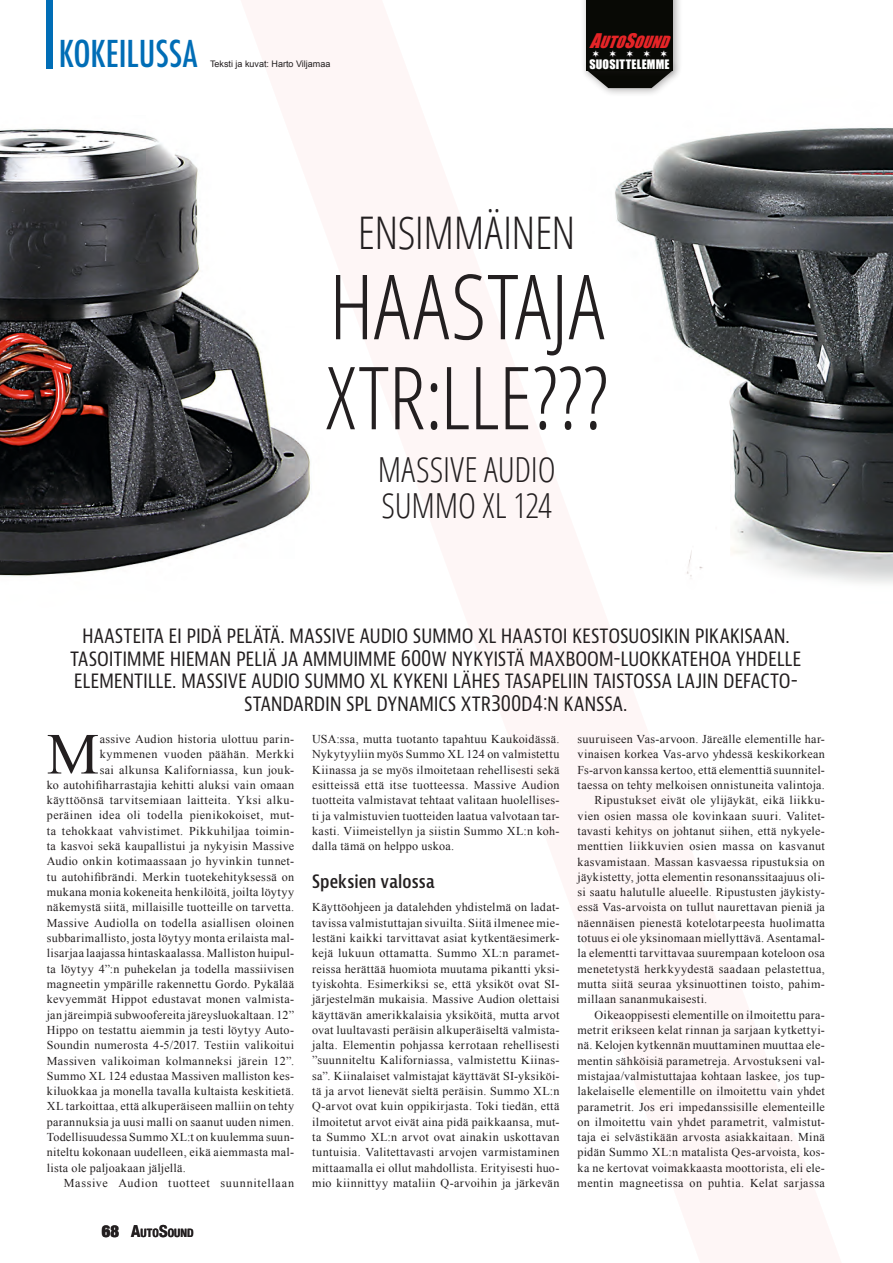
<style>
.page{position:relative;width:893px;height:1263px;background:#fff}
.page>*{position:absolute;margin:0;border:0;box-sizing:border-box;transform-origin:0 0}
.t1{font:300 condensed 90px "Open Sans";color:#231f20}
.t2{font:300 condensed 87px "Open Sans";letter-spacing:-.005em;color:#231f20}
.t3{font:58.2px "Times New Roman";color:#231f20}
.t4{font:300 condensed 45px "Open Sans";letter-spacing:-.01em;color:#231f20}
.t5{font:500 condensed 36px "Futura";color:#006db6}
.t6{font:300 condensed 34.5px/36px "Open Sans";letter-spacing:-.005em;color:#231f20}
.t7{font:condensed 21px/22.5px "Bernino Sans";letter-spacing:-.01em;color:#231f20;text-align:center}
.t8{font:600 condensed 18px "Bernina Sans";letter-spacing:.005em;color:#231f20}
.t9{font:italic 15.45px "Impact";color:#e62427}
.t10{font:12px/15.3px "Times New Roman";letter-spacing:.03em;color:#231f20;text-align:justify}
.t11{font:12px "Times New Roman";letter-spacing:.055em;color:#231f20}
.t12{font:12px "Impact";letter-spacing:.02em;color:#fff}
.t13{font:700 condensed 11.55px "Helvetica Neue";letter-spacing:.01em;color:#231f20}
.t14{font:9px "Arial";color:#231f20}
.s1{font-size:18.6px}
.s2{font-weight:900;font-size:16.5px}
.s3{font-size:16.5px}
</style>
<div class="page">
<div style="left:47px;top:0;width:6px;height:68px;background:#006db6"></div>
<img style="left:869px;top:128px;width:24px;height:455px">
<img style="left:0;top:129px;width:86px;height:448px">
<svg style="left:86px;top:128px;width:783px;height:455px"></svg>
<div style="left:581px;top:45px;width:100px;height:53px;background:#231f20;opacity:.4"></div>
<div style="left:580px;top:0;width:103px;height:80px;background:#231f20;opacity:.4"></div>
<div style="left:587px;top:0;width:86px;height:70px;background:#080905"></div>
<svg style="left:587px;top:50px;width:86px;height:38px"></svg>
<h3 class="t5" style="left:59px;top:31px;width:140px">KOKEILUSSA</h3>
<p class="t14" style="left:210px;top:58px;width:122px">Teksti ja kuvat: Harto Viljamaa</p>
<p class="t9" style="left:589px;top:30px;width:88px"><span class="s1">A</span>UTO<span class="s1">S</span>OUND</p>
<p class="t12" style="left:589px;top:55px;width:82px">SUOSITTELEMME</p>
<h3 class="t4" style="left:358px;top:202px;width:219px">ENSIMMÄINEN</h3>
<h1 class="t1" style="left:329px;top:246px;width:277px">HAASTAJA</h1>
<h2 class="t2" style="left:325px;top:339px;width:284px">XTR:LLE???</h2>
<h3 class="t6" style="left:378px;top:450px;width:180px">MASSIVE AUDIO<br>SUMMO XL 124</h3>
<p class="t7" style="left:70px;top:625px;width:733px">HAASTEITA EI PIDÄ PELÄTÄ. MASSIVE AUDIO SUMMO XL HAASTOI KESTOSUOSIKIN PIKAKISAAN.<br>TASOITIMME HIEMAN PELIÄ JA AMMUIMME 600W NYKYISTÄ MAXBOOM-LUOKKATEHOA YHDELLE ELEMENTILLE. MASSIVE AUDIO SUMMO XL KYKENI LÄHES TASAPELIIN TAISTOSSA LAJIN DEFACTO-STANDARDIN SPL DYNAMICS XTR300D4:N KANSSA.</p>
<h3 class="t3" style="left:47px;top:715px;width:54px">M</h3>
<p class="t10" style="left:100px;top:731px;width:196px">assive Audion historia ulottuu parin-</p>
<p class="t10" style="left:100px;top:746px;width:196px">kymmenen vuoden päähän. Merkki</p>
<p class="t10" style="left:100px;top:762px;width:196px">sai alkunsa Kaliforniassa, kun jouk-</p>
<p class="t10" style="left:47px;top:777px;width:249px">ko autohifiharrastajia kehitti aluksi vain omaan</p>
<p class="t10" style="left:47px;top:792px;width:249px">käyttöönsä tarvitsemiaan laitteita. Yksi alku-</p>
<p class="t10" style="left:47px;top:808px;width:249px">peräinen idea oli todella pienikokoiset, mut-</p>
<p class="t10" style="left:47px;top:823px;width:249px">ta tehokkaat vahvistimet. Pikkuhiljaa toimin-</p>
<p class="t10" style="left:47px;top:838px;width:249px">ta kasvoi sekä kaupallistui ja nykyisin Massive</p>
<p class="t10" style="left:47px;top:853px;width:249px">Audio onkin kotimaassaan jo hyvinkin tunnet-</p>
<p class="t10" style="left:47px;top:869px;width:249px">tu autohifibrändi. Merkin tuotekehityksessä on</p>
<p class="t10" style="left:47px;top:884px;width:249px">mukana monia kokeneita henkilöitä, joilta löytyy</p>
<p class="t10" style="left:47px;top:899px;width:249px">näkemystä siitä, millaisille tuotteille on tarvetta.</p>
<p class="t10" style="left:47px;top:915px;width:249px">Massive Audiolla on todella asiallisen oloinen</p>
<p class="t10" style="left:47px;top:930px;width:249px">subbarimallisto, josta löytyy monta erilaista mal-</p>
<p class="t10" style="left:47px;top:945px;width:249px">lisarjaa laajassa hintaskaalassa. Malliston huipul-</p>
<p class="t10" style="left:47px;top:961px;width:249px">ta löytyy 4”:n puhekelan ja todella massiivisen</p>
<p class="t10" style="left:47px;top:976px;width:249px">magneetin ympärille rakennettu Gordo. Pykälää</p>
<p class="t10" style="left:47px;top:991px;width:249px">kevyemmät Hippot edustavat monen valmista-</p>
<p class="t10" style="left:47px;top:1007px;width:249px">jan järeimpiä subwoofereita järeysluokaltaan. 12”</p>
<p class="t10" style="left:47px;top:1022px;width:249px">Hippo on testattu aiemmin ja testi löytyy Auto-</p>
<p class="t10" style="left:47px;top:1037px;width:249px">Soundin numerosta 4-5/2017. Testiin valikoitui</p>
<p class="t10" style="left:47px;top:1053px;width:249px">Massiven valikoiman kolmanneksi järein 12”.</p>
<p class="t10" style="left:47px;top:1068px;width:249px">Summo XL 124 edustaa Massiven malliston kes-</p>
<p class="t10" style="left:47px;top:1083px;width:249px">kiluokkaa ja monella tavalla kultaista keskitietä.</p>
<p class="t10" style="left:47px;top:1098px;width:249px">XL tarkoittaa, että alkuperäiseen malliin on tehty</p>
<p class="t10" style="left:47px;top:1114px;width:249px">parannuksia ja uusi malli on saanut uuden nimen.</p>
<p class="t10" style="left:47px;top:1129px;width:249px">Todellisuudessa Summo XL:t on kuulemma suun-</p>
<p class="t10" style="left:47px;top:1144px;width:249px">niteltu kokonaan uudelleen, eikä aiemmasta mal-</p>
<p class="t10" style="left:47px;top:1160px;width:141px">lista ole paljoakaan jäljellä.</p>
<p class="t11" style="left:64px;top:1175px;width:232px">Massive Audion tuotteet suunnitellaan</p>
<p class="t13" style="left:102px;top:1223px;width:93px"><span class="s2">68</span> <span class="s3">A</span>UTO<span class="s3">S</span>OUND</p>
<p class="t10" style="left:312px;top:731px;width:249px">USA:ssa, mutta tuotanto tapahtuu Kaukoidässä.<br>Nykytyyliin myös Summo XL 124 on valmistettu Kiinassa ja se myös ilmoitetaan rehellisesti sekä esitteissä että itse tuotteessa. Massive Audion tuotteita valmistavat tehtaat valitaan huolellises&shy;ti ja valmistuvien tuotteiden laatua valvotaan tar&shy;kasti. Viimeistellyn ja siistin Summo XL:n koh&shy;dalla tämä on helppo uskoa.</p>
<h3 class="t8" style="left:312px;top:870px;width:124px">Speksien valossa</h3>
<p class="t10" style="left:312px;top:899px;width:249px">Käyttöohjeen ja datalehden yhdistelmä on ladat&shy;tavissa valmistuttajan sivuilta. Siitä ilmenee mie&shy;lestäni kaikki tarvittavat asiat kytkentäesimerk&shy;kejä lukuun ottamatta. Summo XL:n paramet&shy;reissa herättää huomiota muutama pikantti yksi&shy;tyiskohta. Esimerkiksi se, että yksiköt ovat SI&shy;järjestelmän mukaisia. Massive Audion olettaisi käyttävän amerikkalaisia yksiköitä, mutta arvot ovat luultavasti peräisin alkuperäiseltä valmista&shy;jalta. Elementin pohjassa kerrotaan rehellisesti ”suunniteltu Kaliforniassa, valmistettu Kiinas&shy;sa”. Kiinalaiset valmistajat käyttävät SI-yksiköi&shy;tä ja arvot lienevät sieltä peräisin. Summo XL:n Q-arvot ovat kuin oppikirjasta. Toki tiedän, että ilmoitetut arvot eivät aina pidä paikkaansa, mut&shy;ta Summo XL:n arvot ovat ainakin uskottavan tuntuisia. Valitettavasti arvojen varmistaminen mittaamalla ei ollut mahdollista. Erityisesti huo&shy;mio kiinnittyy mataliin Q-arvoihin ja järkevän</p>
<p class="t10" style="left:578px;top:731px;width:249px">suuruiseen Vas-arvoon. Järeälle elementille har-</p>
<p class="t10" style="left:578px;top:746px;width:249px">vinaisen korkea Vas-arvo yhdessä keskikorkean</p>
<p class="t10" style="left:578px;top:762px;width:249px">Fs-arvon kanssa kertoo, että elementtiä suunnitel-</p>
<p class="t10" style="left:578px;top:777px;width:249px">taessa on tehty melkoisen onnistuneita valintoja.</p>
<p class="t10" style="left:595px;top:792px;width:232px">Ripustukset eivät ole ylijäykät, eikä liikku-</p>
<p class="t10" style="left:578px;top:808px;width:249px">vien osien massa ole kovinkaan suuri. Valitet-</p>
<p class="t10" style="left:578px;top:823px;width:249px">tavasti kehitys on johtanut siihen, että nykyele-</p>
<p class="t10" style="left:578px;top:838px;width:249px">menttien liikkuvien osien massa on kasvanut</p>
<p class="t10" style="left:578px;top:854px;width:249px">kasvamistaan. Massan kasvaessa ripustuksia on</p>
<p class="t10" style="left:578px;top:869px;width:249px">jäykistetty, jotta elementin resonanssitaajuus oli-</p>
<p class="t10" style="left:578px;top:884px;width:249px">si saatu halutulle alueelle. Ripustusten jäykisty-</p>
<p class="t10" style="left:578px;top:899px;width:249px">essä Vas-arvoista on tullut naurettavan pieniä ja</p>
<p class="t10" style="left:578px;top:915px;width:249px">näennäisen pienestä kotelotarpeesta huolimatta</p>
<p class="t10" style="left:578px;top:930px;width:249px">totuus ei ole yksinomaan miellyttävä. Asentamal-</p>
<p class="t10" style="left:578px;top:945px;width:249px">la elementti tarvittavaa suurempaan koteloon osa</p>
<p class="t10" style="left:578px;top:961px;width:249px">menetetystä herkkyydestä saadaan pelastettua,</p>
<p class="t10" style="left:578px;top:976px;width:249px">mutta siitä seuraa yksinuottinen toisto, pahim-</p>
<p class="t10" style="left:578px;top:991px;width:131px">millaan sananmukaisesti.</p>
<p class="t10" style="left:595px;top:1007px;width:232px">Oikeaoppisesti elementille on ilmoitettu para-</p>
<p class="t10" style="left:578px;top:1022px;width:249px">metrit erikseen kelat rinnan ja sarjaan kytkettyi-</p>
<p class="t10" style="left:578px;top:1037px;width:249px">nä. Kelojen kytkennän muuttaminen muuttaa ele-</p>
<p class="t10" style="left:578px;top:1053px;width:249px">mentin sähköisiä parametreja. Arvostukseni val-</p>
<p class="t10" style="left:578px;top:1068px;width:249px">mistajaa/valmistuttajaa kohtaan laskee, jos tup-</p>
<p class="t10" style="left:578px;top:1083px;width:249px">lakelaiselle elementille on ilmoitettu vain yhdet</p>
<p class="t10" style="left:578px;top:1099px;width:249px">parametrit. Jos eri impedanssisille elementeille</p>
<p class="t10" style="left:578px;top:1114px;width:249px">on ilmoitettu vain yhdet parametrit, valmistut-</p>
<p class="t10" style="left:578px;top:1129px;width:249px">taja ei selvästikään arvosta asiakkaitaan. Minä</p>
<p class="t10" style="left:578px;top:1144px;width:249px">pidän Summo XL:n matalista Qes-arvoista, kos-</p>
<p class="t10" style="left:578px;top:1160px;width:249px">ka ne kertovat voimakkaasta moottorista, eli ele-</p>
<p class="t10" style="left:578px;top:1175px;width:249px">mentin magneetissa on puhtia. Kelat sarjassa</p>
</div>
